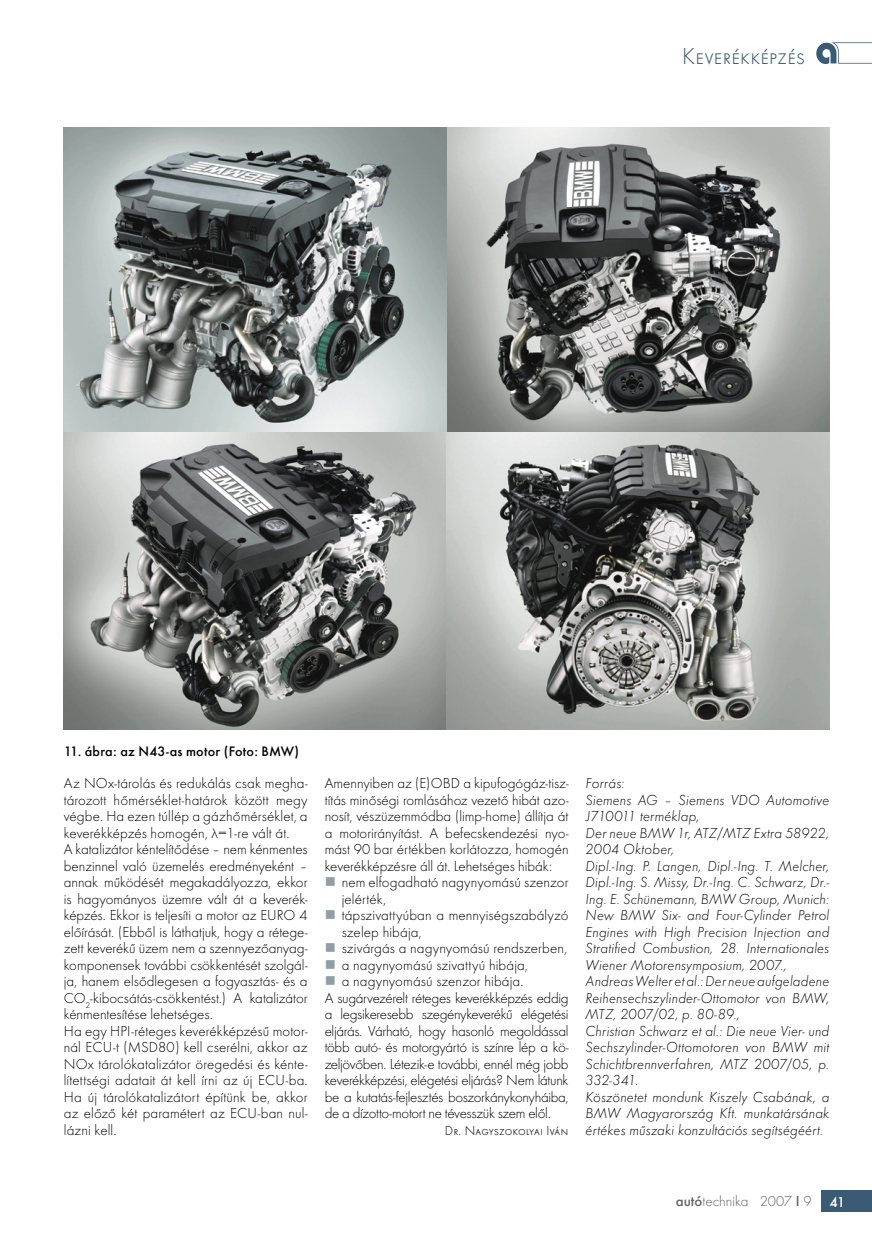
<style>
.page{position:relative;width:872px;height:1246px;background:#fff}
.page>*{position:absolute;margin:0;border:0;box-sizing:border-box;transform-origin:0 0}
.t1{font:300 24px "Futura TOT";letter-spacing:-.01em;color:#3a5b73}
.t2{font:300 15px/16.5px "Futura TOT";letter-spacing:-.005em;color:#000}
.t3{font:italic 300 15px/16.5px "Futura TOT";letter-spacing:.005em;color:#000}
.t4{font:300 15px/16.5px "Futura TOT";letter-spacing:-.025em;color:#000}
.t5{font:300 15px "Futura TOT";color:#636363}
.t6{font:500 14.25px "Futura TOT";letter-spacing:.01em;color:#000}
.t7{font:300 13.5px "Futura TOT";letter-spacing:.01em;color:#000}
.s1{color:#919da7}
.s2{font-weight:500}
.s3{font-weight:500;color:#fff}
</style>
<div class="page">
<div style="left:821px;top:1191px;width:51px;height:21px;background:#3a5b73"></div>
<svg style="left:816px;top:42px;width:56px;height:22px"></svg>
<img style="left:446px;top:128px;width:383px;height:304px">
<img style="left:64px;top:128px;width:382px;height:602px">
<img style="left:446px;top:432px;width:383px;height:298px">
<p class="t1" style="left:682px;top:42px;width:124px">KEVERÉKKÉPZÉS</p>
<p class="t6" style="left:64px;top:743px;width:237px">11. ábra: az N43-as motor (Foto: BMW)</p>
<p class="t2" style="left:64px;top:775px;width:245px">Az NOx-tárolás és redukálás csak megha&shy;tározott hőmérséklet-határok között megy végbe. Ha ezen túllép a gázhőmérséklet, a keverékképzés homogén, λ=1-re vált át.<br>A katalizátor kéntelítődése – nem kénmentes benzinnel való üzemelés eredményeként – annak működését megakadályozza, ekkor is hagyományos üzemre vált át a keverék&shy;képzés. Ekkor is teljesíti a motor az EURO 4 előírását. (Ebből is láthatjuk, hogy a rétege&shy;zett keverékű üzem nem a szennyezőanyag&shy;komponensek további csökkentését szolgál&shy;ja, hanem elsődlegesen a fogyasztás- és a CO<sub>2</sub>-kibocsátás-csökkentést.) A katalizátor kénmentesítése lehetséges.<br>Ha egy HPI-réteges keverékképzésű motor&shy;nál ECU-t (MSD80) kell cserélni, akkor az NOx tárolókatalizátor öregedési és kénte&shy;lítettségi adatait át kell írni az új ECU-ba.<br>Ha új tárolókatalizátort építünk be, akkor az előző két paramétert az ECU-ban nul&shy;lázni kell.</p>
<p class="t2" style="left:325px;top:775px;width:245px;text-align:justify">Amennyiben az (E)OBD a kipufogógáz-tisz&shy;títás minőségi romlásához vezető hibát azo&shy;nosít, vészüzemmódba (limp-home) állítja át a motorirányítást. A befecskendezési nyo&shy;mást 90 bar értékben korlátozza, homogén keverékképzésre áll át. Lehetséges hibák:</p>
<p class="t2" style="left:342px;top:874px;width:228px;text-indent:-17px"><span class="s1">■</span> nem elfogadható nagynyomású szenzor jelérték,</p>
<p class="t2" style="left:342px;top:907px;width:228px;text-indent:-17px"><span class="s1">■</span> tápszivattyúban a mennyiségszabályzó szelep hibája,</p>
<p class="t2" style="left:325px;top:940px;width:244px"><span class="s1">■</span> szivárgás a nagynyomású rendszerben,</p>
<p class="t2" style="left:325px;top:956px;width:205px"><span class="s1">■</span> a nagynyomású szivattyú hibája,</p>
<p class="t4" style="left:325px;top:973px;width:245px"><span class="s1">■</span> a nagynyomású szenzor hibája.<br>A sugárvezérelt réteges keverékképzés eddig a legsikeresebb szegénykeverékű elégetési eljárás. Várható, hogy hasonló megoldással több autó- és motorgyártó is színre lép a kö&shy;zeljövőben. Létezik-e további, ennél még jobb keverékképzési, elégetési eljárás? Nem látunk be a kutatás-fejlesztés boszorkánykonyháiba, de a dízotto-motort ne tévesszük szem elől.</p>
<p class="t7" style="left:444px;top:1122px;width:125px">DR. NAGYSZOKOLYAI IVÁN</p>
<p class="t3" style="left:585px;top:775px;width:245px">Forrás:<br>Siemens AG – Siemens VDO Automotive J710011 terméklap,<br>Der neue BMW 1r, ATZ/MTZ Extra 58922, 2004 Oktober,<br>Dipl.-Ing. P. Langen, Dipl.-Ing. T. Melcher, Dipl.-Ing. S. Missy, Dr.-Ing. C. Schwarz, Dr.- Ing. E. Schünemann, BMW Group, Munich:<br>New BMW Six- and Four-Cylinder Petrol Engines with High Precision Injection and Stratified Combustion, 28. Internationales Wiener Motorensymposium, 2007., Andreas Welter et al.: Der neue aufgeladene Reihensechszylinder-Ottomotor von BMW, MTZ, 2007/02, p. 80-89.,<br>Christian Schwarz et al.: Die neue Vier- und Sechszylinder-Ottomotoren von BMW mit Schichtbrennverfahren, MTZ 2007/05, p.<br>332-341.<br>Köszönetet mondunk Kiszely Csabának, a BMW Magyarország Kft. munkatársának értékes műszaki konzultációs segítségéért.</p>
<p class="t5" style="left:676px;top:1193px;width:171px"><span class="s2">autó</span>technika 2007 <span class="s2">I</span> 9 <span class="s3">41</span></p>
</div>
